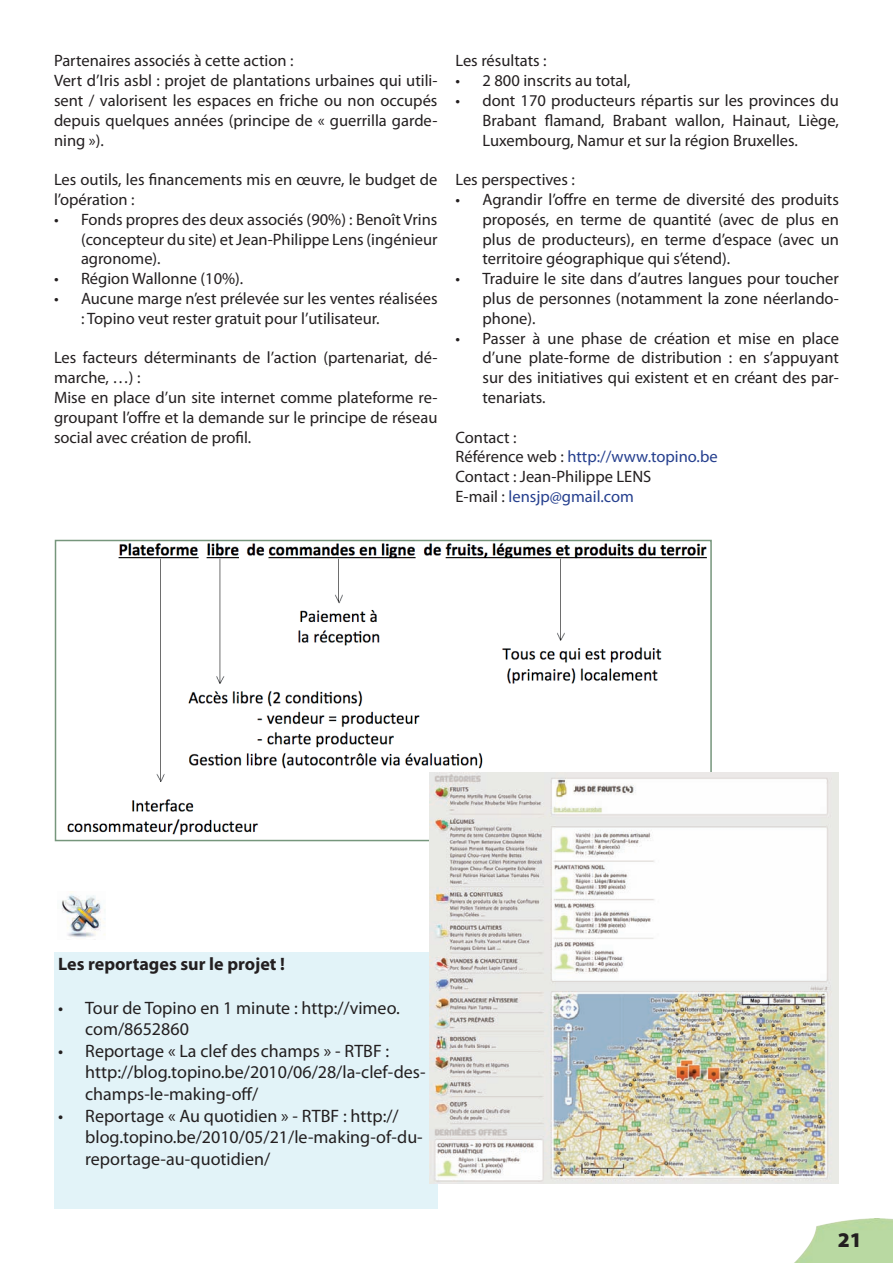
<style>
.page{position:relative;width:893px;height:1263px;background:#fff}
.page>*{position:absolute;margin:0;border:0;box-sizing:border-box;transform-origin:0 0}
.t1{font:900 21px "Myriad Pro";color:#231f20}
.t2{font:18px/21.6px "Myriad Pro";color:#231f20}
.t3{font:700 18px "Myriad Pro";color:#231f20}
.t4{font:16.5px/19.8px "Myriad Pro";color:#231f20}
.s1{color:#253f8e}
</style>
<div class="page">
<img style="left:794px;top:1218px;width:99px;height:45px">
<div style="left:54px;top:952px;width:383px;height:257px;background:#e2f3f8"></div>
<img style="left:67px;top:543px;width:642px;height:293px">
<div style="left:55px;top:540px;width:657px;height:301px;border:2px solid #76967c"></div>
<img style="left:429px;top:773px;width:410px;height:410px">
<img style="left:61px;top:892px;width:45px;height:45px">
<p class="t4" style="left:54px;top:51px;width:385px">Partenaires associés à cette action :<br>Vert d’Iris asbl : projet de plantations urbaines qui utili&shy;sent / valorisent les espaces en friche ou non occupés depuis quelques années (principe de « guerrilla garde&shy;ning »).</p>
<p class="t4" style="left:54px;top:169px;width:385px">Les outils, les financements mis en œuvre, le budget de l’opération :</p>
<p class="t4" style="left:81px;top:209px;width:358px;text-align:justify;text-indent:-27px">• Fonds propres des deux associés (90%) : Benoît Vrins (concepteur du site) et Jean-Philippe Lens (ingénieur agronome).</p>
<p class="t4" style="left:54px;top:268px;width:191px">• Région Wallonne (10%).</p>
<p class="t4" style="left:81px;top:288px;width:358px;text-indent:-27px">• Aucune marge n’est prélevée sur les ventes réalisées : Topino veut rester gratuit pour l’utilisateur.</p>
<p class="t4" style="left:54px;top:348px;width:385px">Les facteurs déterminants de l’action (partenariat, dé&shy;marche, …) :<br>Mise en place d’un site internet comme plateforme re&shy;groupant l’offre et la demande sur le principe de réseau social avec création de profil.</p>
<p class="t4" style="left:455px;top:51px;width:93px">Les résultats :</p>
<p class="t4" style="left:455px;top:70px;width:177px">• 2 800 inscrits au total,</p>
<p class="t4" style="left:482px;top:90px;width:358px;text-align:justify;text-indent:-27px">• dont 170 producteurs répartis sur les provinces du Brabant flamand, Brabant wallon, Hainaut, Liège, Luxembourg, Namur et sur la région Bruxelles.</p>
<p class="t4" style="left:455px;top:169px;width:121px">Les perspectives :</p>
<p class="t4" style="left:482px;top:189px;width:358px;text-align:justify;text-indent:-27px">• Agrandir l’offre en terme de diversité des produits proposés, en terme de quantité (avec de plus en plus de producteurs), en terme d’espace (avec un territoire géographique qui s’étend).</p>
<p class="t4" style="left:482px;top:268px;width:358px;text-align:justify;text-indent:-27px">• Traduire le site dans d’autres langues pour toucher plus de personnes (notamment la zone néerlando&shy;phone).</p>
<p class="t4" style="left:482px;top:328px;width:358px;text-align:justify;text-indent:-27px">• Passer à une phase de création et mise en place d’une plate-forme de distribution : en s’appuyant sur des initiatives qui existent et en créant des par&shy;tenariats.</p>
<p class="t4" style="left:455px;top:427px;width:264px">Contact :<br>Référence web : <span class="s1">http://www.topino.be<br></span>Contact : Jean-Philippe LENS<br>E-mail : <span class="s1">lensjp@gmail.com</span></p>
<p class="t3" style="left:58px;top:952px;width:228px">Les reportages sur le projet !</p>
<p class="t2" style="left:85px;top:996px;width:316px;text-indent:-27px">• Tour de Topino en 1 minute : http://vimeo. com/8652860</p>
<p class="t2" style="left:85px;top:1039px;width:342px;text-indent:-27px">• Reportage « La clef des champs » - RTBF : http://blog.topino.be/2010/06/28/la-clef-des&shy;champs-le-making-off/</p>
<p class="t2" style="left:85px;top:1104px;width:339px;text-indent:-27px">• Reportage « Au quotidien » - RTBF : http:// blog.topino.be/2010/05/21/le-making-of-du&shy;reportage-au-quotidien/</p>
<p class="t1" style="left:838px;top:1228px;width:26px">21</p>
</div>
